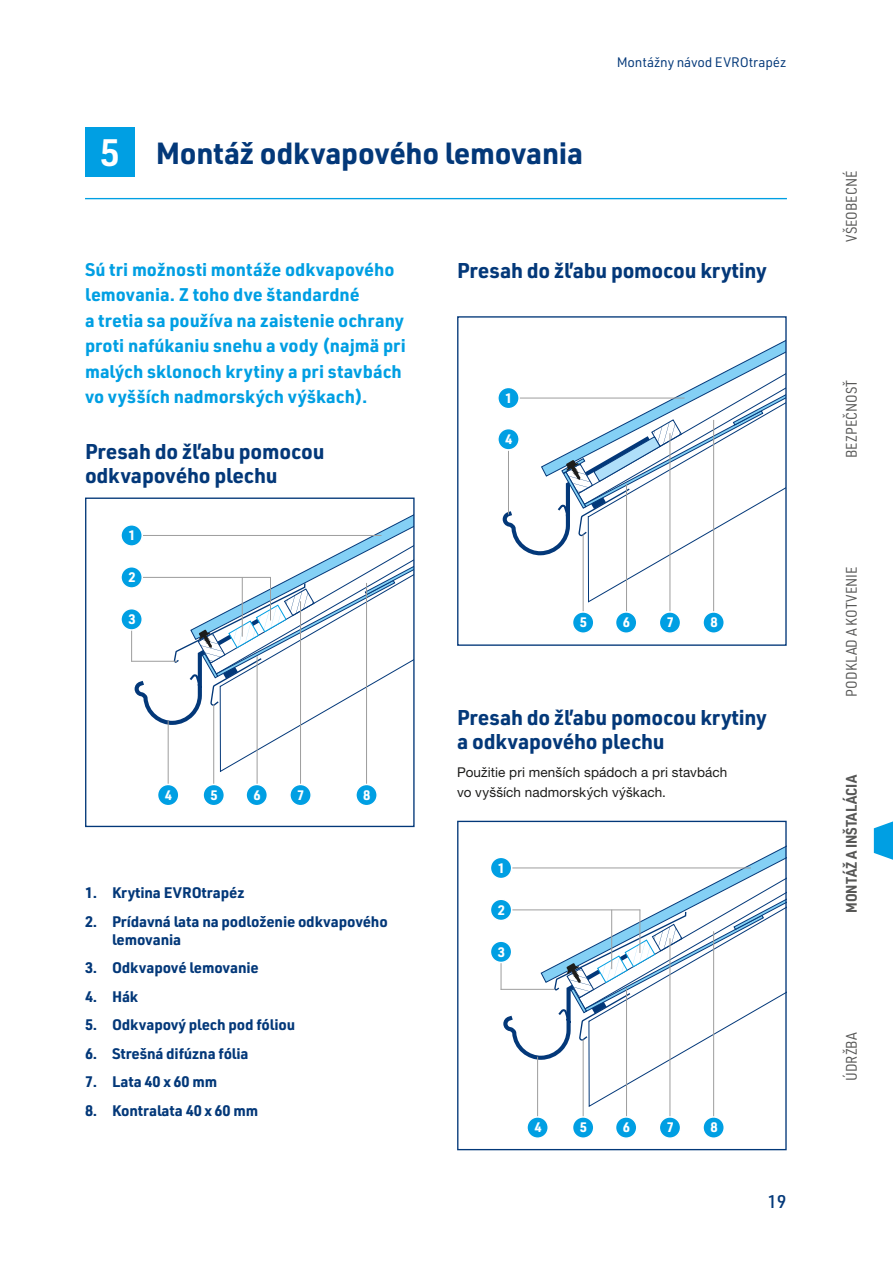
<style>
.page{position:relative;width:893px;height:1263px;background:#fff}
.page>*{position:absolute;margin:0;border:0;box-sizing:border-box;transform-origin:0 0}
.t1{font:700 30px "URWDIN";letter-spacing:-.01em;color:#033879}
.t2{font:700 21px/24px "URWDIN";letter-spacing:-.01em;color:#033879}
.t3{font:700 18px/25.5px "URWDIN";color:#009fe3}
.t4{font:500 18px "URWDIN";color:#033879}
.t5{font:700 15px/18px "URWDIN";letter-spacing:-.01em;color:#033879}
.t6{font:15px "URWDIN Semi Cond";color:#575756}
.t7{font:700 15px "URWDIN Semi Cond";color:#575756}
.t8{font:13.5px/19.5px "Helvetica Neue LT Pro";letter-spacing:.01em;color:#1d1d1b}
.t9{font:13.5px "URWDIN";letter-spacing:-.01em;color:#033879}
.t10{font:700 13.5px "URWDIN";color:#fff}
.s1{font-weight:600;font-size:37.5px;color:#fff}
</style>
<div class="page">
<svg style="left:874px;top:821px;width:19px;height:39px"></svg>
<hr style="left:85px;top:198px;width:702px;height:1px;background:#009fe3">
<div style="left:85px;top:128px;width:50px;height:49px;background:#009fe3"></div>
<svg style="left:582px;top:557px;width:133px;height:46px"></svg>
<svg style="left:502px;top:340px;width:283px;height:217px"></svg>
<div style="left:457px;top:316px;width:330px;height:330px;border:1px solid #033879"></div>
<svg style="left:582px;top:1061px;width:133px;height:46px"></svg>
<svg style="left:502px;top:846px;width:283px;height:215px"></svg>
<div style="left:457px;top:821px;width:330px;height:329px;border:1px solid #033879"></div>
<hr style="left:670px;top:938px;width:1px;height:192px;background:#9d9d9d">
<hr style="left:626px;top:988px;width:1px;height:142px;background:#9d9d9d">
<hr style="left:583px;top:1039px;width:1px;height:91px;background:#9d9d9d">
<hr style="left:537px;top:1057px;width:1px;height:73px;background:#9d9d9d">
<hr style="left:507px;top:867px;width:244px;height:1px;background:#9d9d9d">
<hr style="left:507px;top:909px;width:133px;height:1px;background:#9d9d9d">
<hr style="left:501px;top:989px;width:54px;height:1px;background:#9d9d9d">
<hr style="left:501px;top:944px;width:1px;height:46px;background:#9d9d9d">
<hr style="left:611px;top:910px;width:1px;height:59px;background:#9d9d9d">
<hr style="left:639px;top:910px;width:1px;height:43px;background:#9d9d9d">
<hr style="left:713px;top:931px;width:1px;height:199px;background:#9d9d9d">
<div style="left:527px;top:1117px;width:21px;height:21px;background:#009fe3;border-radius:50%"></div>
<div style="left:526px;top:1116px;width:23px;height:23px;border:2px solid #fff;border-radius:50%"></div>
<div style="left:490px;top:941px;width:22px;height:21px;background:#009fe3;border-radius:50%"></div>
<div style="left:490px;top:940px;width:22px;height:23px;border:2px solid #fff;border-radius:50%"></div>
<div style="left:572px;top:1117px;width:22px;height:21px;background:#009fe3;border-radius:50%"></div>
<div style="left:572px;top:1116px;width:22px;height:23px;border:2px solid #fff;border-radius:50%"></div>
<div style="left:615px;top:1117px;width:22px;height:21px;background:#009fe3;border-radius:50%"></div>
<div style="left:615px;top:1116px;width:22px;height:23px;border:2px solid #fff;border-radius:50%"></div>
<div style="left:703px;top:1117px;width:21px;height:21px;background:#009fe3;border-radius:50%"></div>
<div style="left:702px;top:1116px;width:23px;height:23px;border:2px solid #fff;border-radius:50%"></div>
<div style="left:659px;top:1117px;width:22px;height:21px;background:#009fe3;border-radius:50%"></div>
<div style="left:659px;top:1116px;width:22px;height:23px;border:2px solid #fff;border-radius:50%"></div>
<div style="left:490px;top:857px;width:22px;height:21px;background:#009fe3;border-radius:50%"></div>
<div style="left:490px;top:856px;width:22px;height:23px;border:2px solid #fff;border-radius:50%"></div>
<div style="left:490px;top:899px;width:22px;height:21px;background:#009fe3;border-radius:50%"></div>
<div style="left:490px;top:898px;width:22px;height:23px;border:2px solid #fff;border-radius:50%"></div>
<svg style="left:214px;top:727px;width:84px;height:46px"></svg>
<svg style="left:133px;top:514px;width:280px;height:213px"></svg>
<div style="left:85px;top:497px;width:330px;height:330px;border:1px solid #033879"></div>
<hr style="left:300px;top:601px;width:1px;height:197px;background:#9d9d9d">
<hr style="left:257px;top:656px;width:1px;height:142px;background:#9d9d9d">
<hr style="left:213px;top:704px;width:1px;height:94px;background:#9d9d9d">
<hr style="left:168px;top:721px;width:1px;height:77px;background:#9d9d9d">
<hr style="left:138px;top:535px;width:244px;height:1px;background:#9d9d9d">
<hr style="left:138px;top:577px;width:133px;height:1px;background:#9d9d9d">
<hr style="left:131px;top:661px;width:46px;height:1px;background:#9d9d9d">
<hr style="left:131px;top:612px;width:1px;height:50px;background:#9d9d9d">
<hr style="left:242px;top:577px;width:1px;height:60px;background:#9d9d9d">
<hr style="left:270px;top:577px;width:1px;height:43px;background:#9d9d9d">
<hr style="left:366px;top:583px;width:1px;height:215px;background:#9d9d9d">
<div style="left:158px;top:784px;width:21px;height:22px;background:#009fe3;border-radius:50%"></div>
<div style="left:157px;top:784px;width:23px;height:22px;border:2px solid #fff;border-radius:50%"></div>
<div style="left:121px;top:609px;width:21px;height:21px;background:#009fe3;border-radius:50%"></div>
<div style="left:120px;top:608px;width:23px;height:23px;border:2px solid #fff;border-radius:50%"></div>
<div style="left:203px;top:784px;width:21px;height:22px;background:#009fe3;border-radius:50%"></div>
<div style="left:202px;top:784px;width:23px;height:22px;border:2px solid #fff;border-radius:50%"></div>
<div style="left:246px;top:784px;width:21px;height:22px;background:#009fe3;border-radius:50%"></div>
<div style="left:245px;top:784px;width:23px;height:22px;border:2px solid #fff;border-radius:50%"></div>
<div style="left:356px;top:784px;width:21px;height:22px;background:#009fe3;border-radius:50%"></div>
<div style="left:355px;top:784px;width:23px;height:22px;border:2px solid #fff;border-radius:50%"></div>
<div style="left:290px;top:784px;width:21px;height:22px;background:#009fe3;border-radius:50%"></div>
<div style="left:289px;top:784px;width:23px;height:22px;border:2px solid #fff;border-radius:50%"></div>
<div style="left:121px;top:525px;width:21px;height:21px;background:#009fe3;border-radius:50%"></div>
<div style="left:120px;top:524px;width:23px;height:23px;border:2px solid #fff;border-radius:50%"></div>
<div style="left:121px;top:567px;width:21px;height:21px;background:#009fe3;border-radius:50%"></div>
<div style="left:120px;top:566px;width:23px;height:23px;border:2px solid #fff;border-radius:50%"></div>
<hr style="left:670px;top:433px;width:1px;height:192px;background:#9d9d9d">
<hr style="left:626px;top:484px;width:1px;height:141px;background:#9d9d9d">
<hr style="left:583px;top:534px;width:1px;height:91px;background:#9d9d9d">
<hr style="left:508px;top:451px;width:1px;height:63px;background:#9d9d9d">
<hr style="left:713px;top:420px;width:1px;height:205px;background:#9d9d9d">
<div style="left:498px;top:429px;width:21px;height:21px;background:#009fe3;border-radius:50%"></div>
<div style="left:497px;top:428px;width:23px;height:23px;border:2px solid #fff;border-radius:50%"></div>
<div style="left:572px;top:612px;width:22px;height:21px;background:#009fe3;border-radius:50%"></div>
<div style="left:572px;top:611px;width:22px;height:23px;border:2px solid #fff;border-radius:50%"></div>
<div style="left:615px;top:612px;width:22px;height:21px;background:#009fe3;border-radius:50%"></div>
<div style="left:615px;top:611px;width:22px;height:23px;border:2px solid #fff;border-radius:50%"></div>
<div style="left:703px;top:612px;width:21px;height:21px;background:#009fe3;border-radius:50%"></div>
<div style="left:702px;top:611px;width:23px;height:23px;border:2px solid #fff;border-radius:50%"></div>
<div style="left:659px;top:612px;width:22px;height:21px;background:#009fe3;border-radius:50%"></div>
<div style="left:659px;top:611px;width:22px;height:23px;border:2px solid #fff;border-radius:50%"></div>
<hr style="left:507px;top:398px;width:178px;height:1px;background:#9d9d9d">
<div style="left:498px;top:387px;width:21px;height:22px;background:#009fe3;border-radius:50%"></div>
<div style="left:497px;top:387px;width:23px;height:22px;border:2px solid #fff;border-radius:50%"></div>
<h1 class="t1" style="left:100px;top:133px;width:485px"><span class="s1">5</span> Montáž odkvapového lemovania</h1>
<p class="t9" style="left:617px;top:53px;width:171px">Montážny návod EVROtrapéz</p>
<p class="t3" style="left:85px;top:256px;width:322px">Sú tri možnosti montáže odkvapového lemovania. Z toho dve štandardné<br>a tretia sa používa na zaistenie ochrany proti nafúkaniu snehu a vody (najmä pri malých sklonoch krytiny a pri stavbách vo vyšších nadmorských výškach).</p>
<p class="t2" style="left:457px;top:258px;width:311px">Presah do žľabu pomocou krytiny</p>
<p class="t10" style="left:505px;top:389px;width:9px">1</p>
<p class="t2" style="left:85px;top:439px;width:241px">Presah do žľabu pomocou odkvapového plechu</p>
<p class="t10" style="left:128px;top:526px;width:9px">1</p>
<p class="t10" style="left:128px;top:568px;width:9px">2</p>
<p class="t10" style="left:128px;top:610px;width:9px">3</p>
<p class="t10" style="left:165px;top:786px;width:9px">4</p>
<p class="t10" style="left:210px;top:786px;width:9px">5</p>
<p class="t10" style="left:253px;top:786px;width:9px">6</p>
<p class="t10" style="left:297px;top:786px;width:9px">7</p>
<p class="t10" style="left:363px;top:786px;width:9px">8</p>
<p class="t5" style="left:85px;top:883px;width:161px">1. Krytina EVROtrapéz</p>
<p class="t5" style="left:112px;top:912px;width:277px;text-indent:-27px">2. Prídavná lata na podloženie odkvapového lemovania</p>
<p class="t5" style="left:85px;top:958px;width:175px">3. Odkvapové lemovanie</p>
<p class="t5" style="left:85px;top:987px;width:54px">4. Hák</p>
<p class="t5" style="left:85px;top:1015px;width:212px">5. Odkvapový plech pod fóliou</p>
<p class="t5" style="left:85px;top:1044px;width:165px">6. Strešná difúzna fólia</p>
<p class="t5" style="left:85px;top:1072px;width:134px">7. Lata 40 x 60 mm</p>
<p class="t5" style="left:85px;top:1101px;width:175px">8. Kontralata 40 x 60 mm</p>
<p class="t10" style="left:505px;top:430px;width:9px">4</p>
<p class="t10" style="left:580px;top:613px;width:9px">5</p>
<p class="t10" style="left:623px;top:613px;width:9px">6</p>
<p class="t10" style="left:667px;top:613px;width:9px">7</p>
<p class="t10" style="left:710px;top:613px;width:9px">8</p>
<p class="t2" style="left:457px;top:705px;width:311px">Presah do žľabu pomocou krytiny a odkvapového plechu</p>
<p class="t8" style="left:457px;top:762px;width:272px">Použitie pri menších spádoch a pri stavbách vo vyšších nadmorských výškach.</p>
<p class="t10" style="left:498px;top:859px;width:9px">1</p>
<p class="t10" style="left:498px;top:900px;width:9px">2</p>
<p class="t10" style="left:498px;top:942px;width:9px">3</p>
<p class="t10" style="left:534px;top:1118px;width:9px">4</p>
<p class="t10" style="left:580px;top:1118px;width:9px">5</p>
<p class="t10" style="left:623px;top:1118px;width:9px">6</p>
<p class="t10" style="left:667px;top:1118px;width:9px">7</p>
<p class="t10" style="left:710px;top:1118px;width:9px">8</p>
<p class="t4" style="left:767px;top:1189px;width:21px">19</p>
<p class="t6" style="left:842px;top:242px;width:72px;rotate:-90deg">VŠEOBECNÉ</p>
<p class="t6" style="left:842px;top:458px;width:80px;rotate:-90deg">BEZPEČNOSŤ</p>
<p class="t6" style="left:842px;top:696px;width:131px;rotate:-90deg">PODKLAD A KOTVENIE</p>
<p class="t7" style="left:841px;top:913px;width:140px;rotate:-90deg">MONTÁŽ A INŠTALÁCIA</p>
<p class="t6" style="left:842px;top:1081px;width:50px;rotate:-90deg">ÚDRŽBA</p>
</div>
